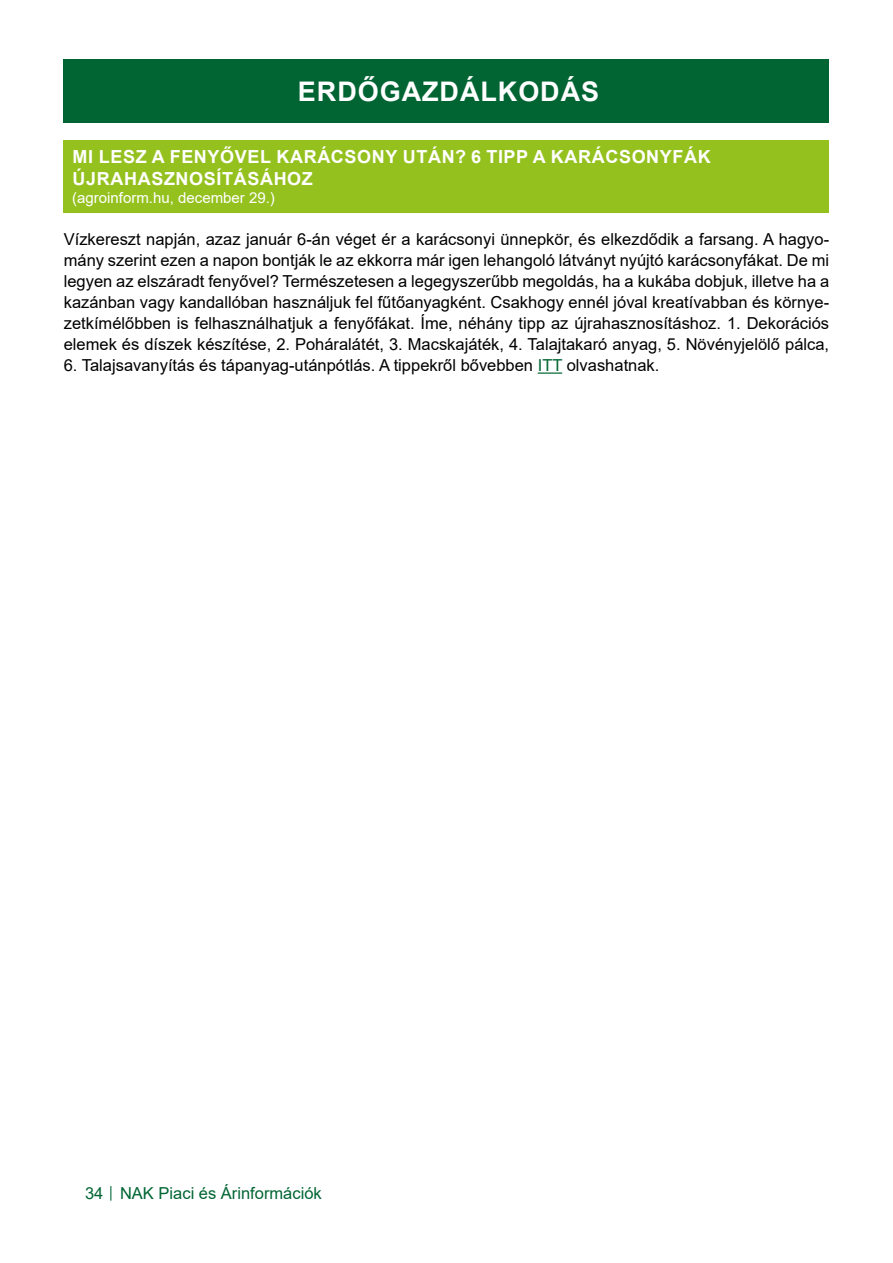
<style>
.page{position:relative;width:893px;height:1263px;background:#fff}
.page>*{position:absolute;margin:0;border:0;box-sizing:border-box;transform-origin:0 0}
.Cím_01_tartalomjegyz{font:700 27px "Arial";letter-spacing:.035em;color:#fff}
.Cím_02{font:700 18px/21.6px "Arial";letter-spacing:.035em;color:#fff}
.Szoveg{font:16.5px/21px "Arial";color:#000;text-align:justify}
.t1{font:16.5px "Arial";color:#006533}
.Cím_03{font:15px "Arial";color:#fff}
.s1{color:#006533}
.s2{font-size:12px}
</style>
<div class="page">
<div style="left:64px;top:60px;width:765px;height:63px;background:#006533"></div>
<hr style="left:538px;top:372px;width:24px;height:2px;background:#006533">
<div style="left:64px;top:140px;width:765px;height:73px;background:#95c11f"></div>
<p class="Cím_01_tartalomjegyz" style="left:298px;top:73px;width:303px">ERDŐGAZDÁLKODÁS</p>
<p class="Cím_02" style="left:73px;top:146px;width:640px">MI LESZ A FENYŐVEL KARÁCSONY UTÁN? 6 TIPP A KARÁCSONYFÁK<br>ÚJRAHASZNOSÍTÁSÁHOZ</p>
<p class="Cím_03" style="left:72px;top:187px;width:204px">(agroinform.hu, december 29.)</p>
<p class="Szoveg" style="left:64px;top:229px;width:767px">Vízkereszt napján, azaz január 6-án véget ér a karácsonyi ünnepkör, és elkezdődik a farsang. A hagyo&shy;mány szerint ezen a napon bontják le az ekkorra már igen lehangoló látványt nyújtó karácsonyfákat. De mi legyen az elszáradt fenyővel? Természetesen a legegyszerűbb megoldás, ha a kukába dobjuk, illetve ha a kazánban vagy kandallóban használjuk fel fűtőanyagként. Csakhogy ennél jóval kreatívabban és környe&shy;zetkímélőbben is felhasználhatjuk a fenyőfákat. Íme, néhány tipp az újrahasznosításhoz. 1. Dekorációs elemek és díszek készítése, 2. Poháralátét, 3. Macskajáték, 4. Talajtakaró anyag, 5. Növényjelölő pálca,</p>
<p class="Szoveg" style="left:64px;top:355px;width:597px">6. Talajsavanyítás és tápanyag-utánpótlás. A tippekről bővebben <span class="s1">ITT</span> olvashatnak.</p>
<p class="t1" style="left:85px;top:1182px;width:238px">34 <span class="s2">│</span> NAK Piaci és Árinformációk</p>
</div>
